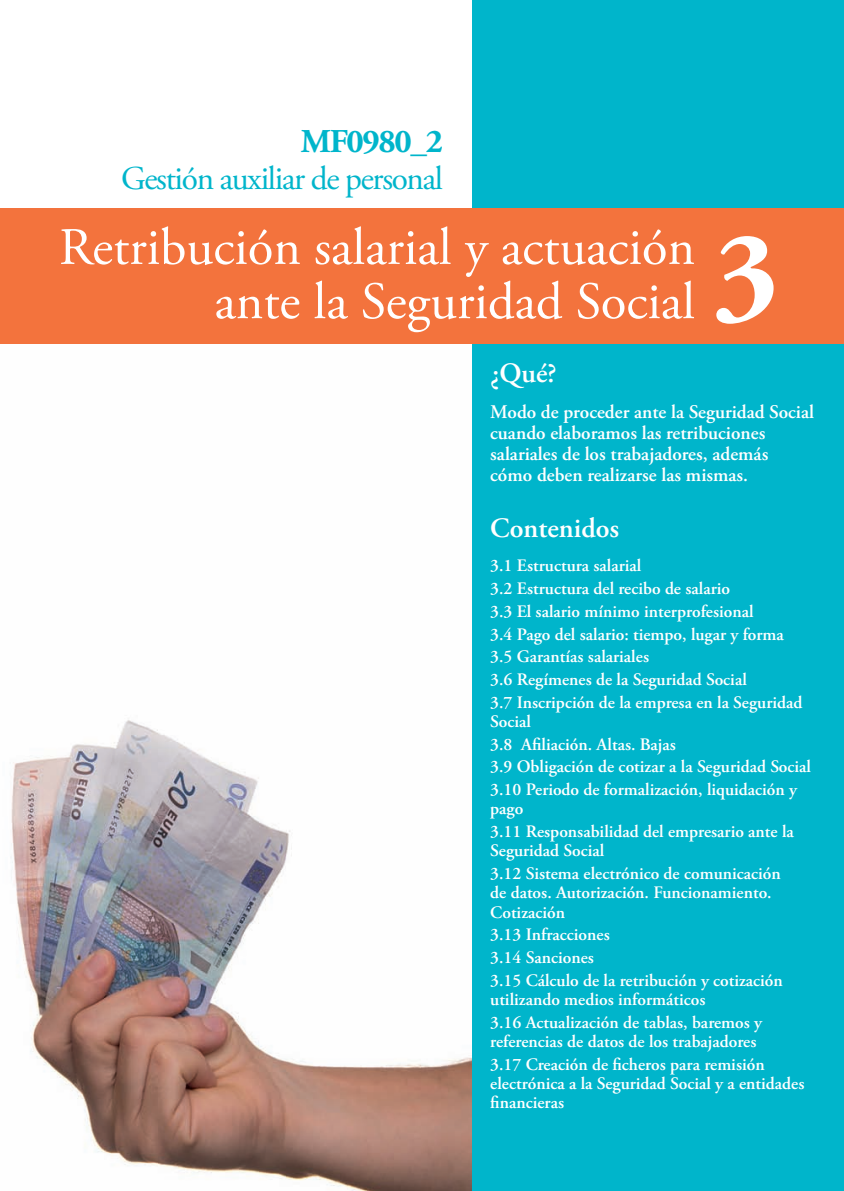
<style>
.page{position:relative;width:844px;height:1191px;background:#fff}
.page>*{position:absolute;margin:0;border:0;box-sizing:border-box;transform-origin:0 0}
.t1{font:700 126px "Adobe Garamond Pro";color:#fff}
.t2{font:52.5px/54.2px "Adobe Garamond Pro";color:#fff;text-align:right}
.t3{font:33.25px "Adobe Garamond Pro";letter-spacing:-.04em;color:#00b5cb}
.t4{font:700 33.25px "Adobe Garamond Pro";letter-spacing:-.04em;color:#00b5cb}
.t5{font:600 28px "Adobe Garamond Pro";color:#fff}
.t6{font:600 19.25px/21px "Adobe Garamond Pro";color:#fff}
.t7{font:600 17.5px/19.2px "Adobe Garamond Pro";color:#fff}
</style>
<div class="page">
<img style="left:11px;top:720px;width:461px;height:471px">
<div style="left:472px;top:0;width:371px;height:1191px;background:#00b5cb"></div>
<div style="left:0;top:209px;width:843px;height:135px;background:#f3733d"></div>
<p class="t4" style="left:301px;top:122px;width:144px">MF0980_2</p>
<p class="t3" style="left:121px;top:158px;width:323px">Gestión auxiliar de personal</p>
<p class="t2" style="left:59px;top:222px;width:637px">Retribución salarial y actuación ante la Seguridad Social</p>
<p class="t1" style="left:712px;top:203px;width:67px">3</p>
<p class="t5" style="left:490px;top:357px;width:68px">¿Qué?</p>
<p class="t6" style="left:490px;top:401px;width:325px">Modo de proceder ante la Seguridad Social cuando elaboramos las retribuciones salariales de los trabajadores, además cómo deben realizarse las mismas.</p>
<p class="t5" style="left:490px;top:512px;width:130px">Contenidos</p>
<p class="t7" style="left:490px;top:556px;width:153px">3.1 Estructura salarial</p>
<p class="t7" style="left:490px;top:579px;width:241px">3.2 Estructura del recibo de salario</p>
<p class="t7" style="left:490px;top:602px;width:265px">3.3 El salario mínimo interprofesional</p>
<p class="t7" style="left:490px;top:624px;width:295px">3.4 Pago del salario: tiempo, lugar y forma</p>
<p class="t7" style="left:490px;top:647px;width:160px">3.5 Garantías salariales</p>
<p class="t7" style="left:490px;top:670px;width:258px">3.6 Regímenes de la Seguridad Social</p>
<p class="t7" style="left:490px;top:692px;width:313px">3.7 Inscripción de la empresa en la Seguridad<br>Social</p>
<p class="t7" style="left:490px;top:734px;width:187px">3.8 Afiliación. Altas. Bajas</p>
<p class="t7" style="left:490px;top:757px;width:322px">3.9 Obligación de cotizar a la Seguridad Social</p>
<p class="t7" style="left:490px;top:780px;width:308px">3.10 Periodo de formalización, liquidación y pago</p>
<p class="t7" style="left:490px;top:822px;width:305px">3.11 Responsabilidad del empresario ante la<br>Seguridad Social</p>
<p class="t7" style="left:490px;top:864px;width:292px">3.12 Sistema electrónico de comunicación de datos. Autorización. Funcionamiento.<br>Cotización</p>
<p class="t7" style="left:490px;top:925px;width:121px">3.13 Infracciones</p>
<p class="t7" style="left:490px;top:948px;width:105px">3.14 Sanciones</p>
<p class="t7" style="left:490px;top:970px;width:294px">3.15 Cálculo de la retribución y cotización utilizando medios informáticos</p>
<p class="t7" style="left:490px;top:1012px;width:273px">3.16 Actualización de tablas, baremos y referencias de datos de los trabajadores</p>
<p class="t7" style="left:490px;top:1054px;width:315px">3.17 Creación de ficheros para remisión electrónica a la Seguridad Social y a entidades financieras</p>
</div>
